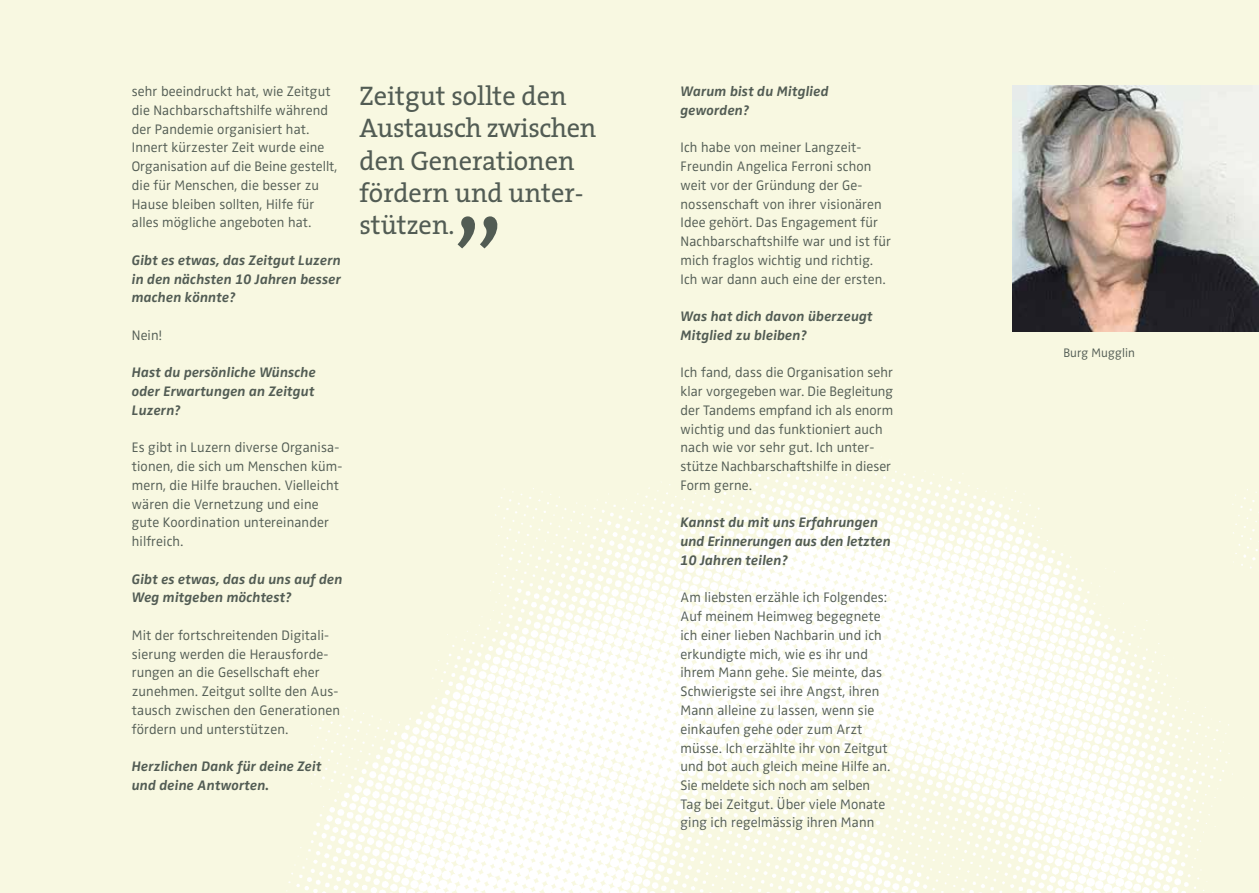
<style>
.page{position:relative;width:1259px;height:893px;background:#f8f8e1}
.page>*{position:absolute;margin:0;border:0;box-sizing:border-box;transform-origin:0 0}
.t1{font:120px "The Serif";color:#525c54}
.t2{font:27px/32.4px "The Serif";color:#525c54}
.t3{font:300 14.25px/18.8px "Zwo Pro";letter-spacing:.01em;color:#525c54}
.t4{font:italic 700 14.25px/18.8px "Zwo Pro";letter-spacing:.01em;color:#525c54}
.t5{font:300 12.75px "Zwo Pro";letter-spacing:.01em;color:#525c54}
</style>
<div class="page">
<img style="left:286px;top:437px;width:973px;height:456px">
<img style="left:1012px;top:85px;width:247px;height:247px">
<p class="t3" style="left:132px;top:82px;width:207px">sehr beeindruckt hat, wie Zeitgut die Nachbarschaftshilfe während der Pandemie organisiert hat.<br>Innert kürzester Zeit wurde eine Organisation auf die Beine gestellt, die für Menschen, die besser zu Hause bleiben sollten, Hilfe für alles mögliche angeboten hat.</p>
<p class="t4" style="left:132px;top:251px;width:211px;text-align:justify">Gibt es etwas, das Zeitgut Luzern in den nächsten 10 Jahren besser machen könnte?</p>
<p class="t3" style="left:132px;top:326px;width:32px">Nein!</p>
<p class="t4" style="left:132px;top:364px;width:186px;text-align:justify">Hast du persönliche Wünsche oder Erwartungen an Zeitgut Luzern?</p>
<p class="t3" style="left:132px;top:439px;width:212px">Es gibt in Luzern diverse Organisa&shy;tionen, die sich um Menschen küm&shy;mern, die Hilfe brauchen. Vielleicht wären die Vernetzung und eine gute Koordination untereinander hilfreich.</p>
<p class="t4" style="left:132px;top:570px;width:212px">Gibt es etwas, das du uns auf den<br>Weg mitgeben möchtest?</p>
<p class="t3" style="left:132px;top:626px;width:210px">Mit der fortschreitenden Digitali&shy;sierung werden die Herausforde&shy;rungen an die Gesellschaft eher zunehmen. Zeitgut sollte den Aus&shy;tausch zwischen den Generationen fördern und unterstützen.</p>
<p class="t4" style="left:132px;top:757px;width:191px">Herzlichen Dank für deine Zeit und deine Antworten.</p>
<h2 class="t2" style="left:359px;top:79px;width:238px">Zeitgut sollte den<br>Austausch zwischen den Generationen fördern und unter&shy;stützen.</h2>
<h1 class="t1" style="left:453px;top:90px;width:52px">„</h1>
<p class="t4" style="left:680px;top:82px;width:150px">Warum bist du Mitglied geworden?</p>
<p class="t3" style="left:680px;top:139px;width:212px">Ich habe von meiner Langzeit-<br>Freundin Angelica Ferroni schon weit vor der Gründung der Ge&shy;nossenschaft von ihrer visionären<br>Idee gehört. Das Engagement für<br>Nachbarschaftshilfe war und ist für mich fraglos wichtig und richtig.<br>Ich war dann auch eine der ersten.</p>
<p class="t4" style="left:680px;top:307px;width:194px">Was hat dich davon überzeugt<br>Mitglied zu bleiben?</p>
<p class="t3" style="left:680px;top:364px;width:214px">Ich fand, dass die Organisation sehr klar vorgegeben war. Die Begleitung der Tandems empfand ich als enorm wichtig und das funktioniert auch nach wie vor sehr gut. Ich unter&shy;stütze Nachbarschaftshilfe in dieser<br>Form gerne.</p>
<p class="t4" style="left:680px;top:514px;width:212px">Kannst du mit uns Erfahrungen und Erinnerungen aus den letzten<br>10 Jahren teilen?</p>
<p class="t3" style="left:680px;top:589px;width:211px">Am liebsten erzähle ich Folgendes:<br>Auf meinem Heimweg begegnete ich einer lieben Nachbarin und ich erkundigte mich, wie es ihr und ihrem Mann gehe. Sie meinte, das<br>Schwierigste sei ihre Angst, ihren<br>Mann alleine zu lassen, wenn sie einkaufen gehe oder zum Arzt müsse. Ich erzählte ihr von Zeitgut und bot auch gleich meine Hilfe an.<br>Sie meldete sich noch am selben<br>Tag bei Zeitgut. Über viele Monate ging ich regelmässig ihren Mann</p>
<p class="t5" style="left:1063px;top:345px;width:73px">Burg Mugglin</p>
</div>
